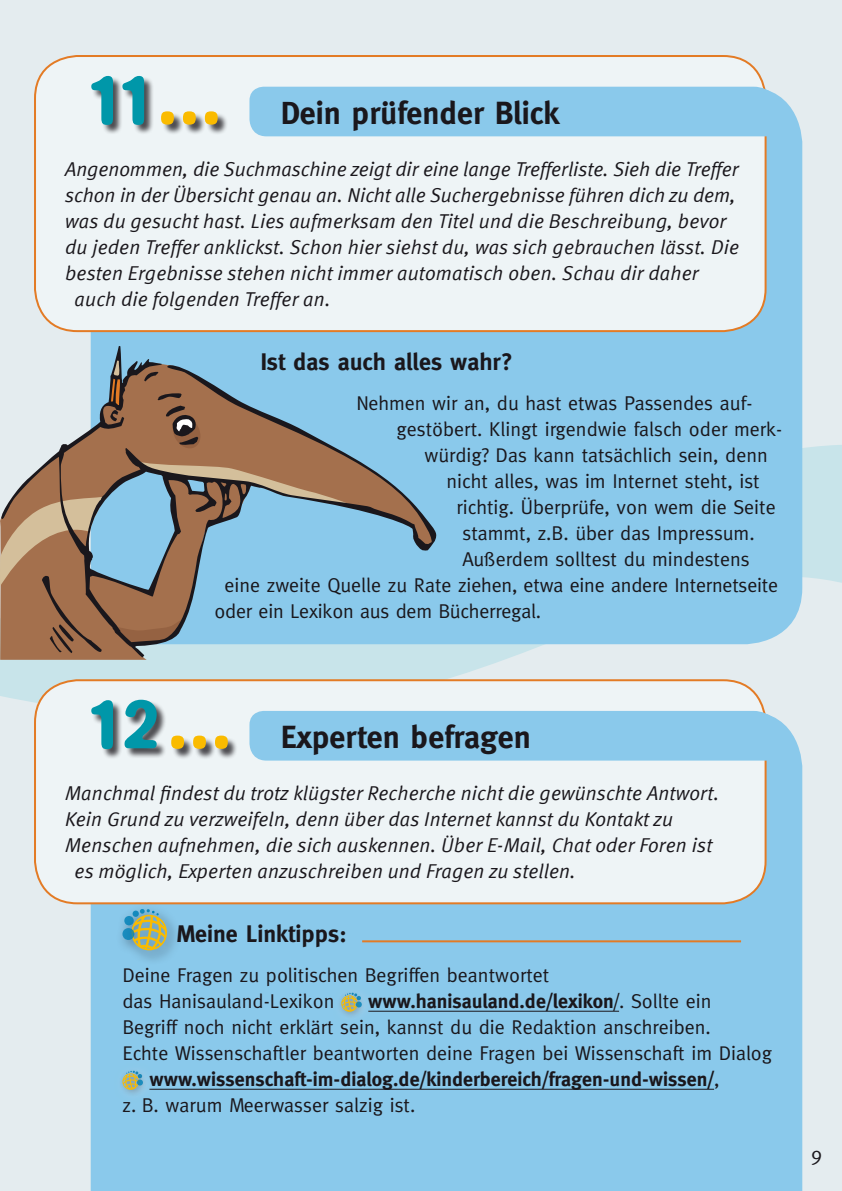
<style>
.page{position:relative;width:842px;height:1191px;background:#e4ecef}
.page>*{position:absolute;margin:0;border:0;box-sizing:border-box;transform-origin:0 0}
.t1{font:500 72px "Blur";color:#fabb00}
.t2{font:700 32px "Meta";color:#1a171c}
.t3{font:700 24px "Meta";color:#1a171c}
.t4{font:italic 20px "Meta Normal";letter-spacing:.005em;color:#1a171c}
.t5{font:20px/26px "Meta";color:#1a171c}
.t6{font:700 20px "Meta";color:#1a171c}
.t7{font:20px "Meta Caps";color:#1a171c}
.s1{color:#0097a9}
.s2{font-weight:400}
</style>
<div class="page">
<svg style="left:0;top:411px;width:842px;height:444px"></svg>
<div style="left:91px;top:87px;width:711px;height:557px;background:#8ac9eb;border-radius:57px"></div>
<svg style="left:0;top:346px;width:437px;height:312px"></svg>
<div style="left:91px;top:760px;width:711px;height:431px;background:#8ac9eb"></div>
<hr style="left:368px;top:1011px;width:251px;height:1px;background:#1a171c">
<hr style="left:149px;top:1089px;width:565px;height:1px;background:#1a171c">
<div style="left:116px;top:902px;width:66px;height:63px;background:#8ac9eb"></div>
<div style="left:129px;top:912px;width:48px;height:48px;background:#86c4e8;opacity:.75"></div>
<svg style="left:122px;top:909px;width:45px;height:41px;background:#94af8d"></svg>
<div style="left:333px;top:984px;width:42px;height:41px;background:#8ac9ea"></div>
<div style="left:337px;top:990px;width:29px;height:29px;background:#1a171c;opacity:.39"></div>
<svg style="left:341px;top:992px;width:21px;height:19px"></svg>
<div style="left:114px;top:1062px;width:42px;height:41px;background:#8ac9ea"></div>
<div style="left:118px;top:1068px;width:29px;height:29px;background:#1a171c;opacity:.39"></div>
<svg style="left:122px;top:1070px;width:21px;height:19px"></svg>
<div style="left:35px;top:56px;width:730px;height:275px;background:#eef4f6;border-radius:43px"></div>
<div style="left:34px;top:55px;width:732px;height:277px;border:2px solid #e37b25;border-radius:43px"></div>
<div style="left:92px;top:76px;width:136px;height:59px;background:#1a171c;opacity:.75"></div>
<div style="left:249px;top:87px;width:553px;height:49px;background:#8ac9eb"></div>
<div style="left:35px;top:680px;width:730px;height:223px;background:#eef4f6;border-radius:43px"></div>
<div style="left:34px;top:679px;width:732px;height:225px;border:2px solid #e37b25;border-radius:43px"></div>
<div style="left:92px;top:700px;width:146px;height:60px;background:#1a171c;opacity:.75"></div>
<hr style="left:362px;top:940px;width:379px;height:2px;background:#e37b25">
<div style="left:249px;top:711px;width:554px;height:49px;background:#8ac9eb"></div>
<h1 class="t1" style="left:91px;top:58px;width:129px"><span class="s1">11</span>...</h1>
<h2 class="t2" style="left:281px;top:94px;width:280px">Dein prüfender Blick</h2>
<p class="t4" style="left:65px;top:158px;width:675px">Angenommen, die Suchmaschine zeigt dir eine lange Trefferliste. Sieh die Treffer</p>
<p class="t4" style="left:65px;top:184px;width:672px">schon in der Übersicht genau an. Nicht alle Suchergebnisse führen dich zu dem,</p>
<p class="t4" style="left:65px;top:210px;width:663px">was du gesucht hast. Lies aufmerksam den Titel und die Beschreibung, bevor</p>
<p class="t4" style="left:65px;top:236px;width:675px">du jeden Treffer anklickst. Schon hier siehst du, was sich gebrauchen lässt. Die</p>
<p class="t4" style="left:65px;top:262px;width:635px">besten Ergebnisse stehen nicht immer automatisch oben. Schau dir daher</p>
<p class="t4" style="left:75px;top:288px;width:257px">auch die folgenden Treffer an.</p>
<p class="t3" style="left:260px;top:348px;width:254px">Ist das auch alles wahr?</p>
<p class="t5" style="left:356px;top:390px;width:397px">Nehmen wir an, du hast etwas Passendes auf-</p>
<p class="t5" style="left:396px;top:416px;width:387px">gestöbert. Klingt irgendwie falsch oder merk-</p>
<p class="t5" style="left:424px;top:442px;width:345px">würdig? Das kann tatsächlich sein, denn</p>
<p class="t5" style="left:446px;top:468px;width:315px">nicht alles, was im Internet steht, ist</p>
<p class="t5" style="left:456px;top:494px;width:321px">richtig. Überprüfe, von wem die Seite</p>
<p class="t5" style="left:462px;top:520px;width:294px">stammt, z.B. über das Impressum.</p>
<p class="t5" style="left:462px;top:546px;width:289px">Außerdem solltest du mindestens</p>
<p class="t5" style="left:224px;top:572px;width:555px">eine zweite Quelle zu Rate ziehen, etwa eine andere Internetseite</p>
<p class="t5" style="left:214px;top:598px;width:328px">oder ein Lexikon aus dem Bücherregal.</p>
<h1 class="t1" style="left:91px;top:682px;width:140px"><span class="s1">12</span>...</h1>
<p class="t4" style="left:65px;top:782px;width:655px">Manchmal findest du trotz klügster Recherche nicht die gewünschte Antwort.</p>
<p class="t4" style="left:65px;top:808px;width:609px">Kein Grund zu verzweifeln, denn über das Internet kannst du Kontakt zu</p>
<p class="t4" style="left:65px;top:834px;width:649px">Menschen aufnehmen, die sich auskennen. Über E-Mail, Chat oder Foren ist</p>
<p class="t4" style="left:75px;top:860px;width:503px">es möglich, Experten anzuschreiben und Fragen zu stellen.</p>
<h2 class="t2" style="left:281px;top:718px;width:252px">Experten befragen</h2>
<p class="t3" style="left:176px;top:920px;width:172px">Meine Linktipps:</p>
<p class="t5" style="left:122px;top:962px;width:428px">Deine Fragen zu politischen Begriffen beantwortet das Hanisauland-Lexikon</p>
<p class="t6" style="left:368px;top:990px;width:345px">www.hanisauland.de/lexikon<span class="s2">/. Sollte ein</span></p>
<p class="t5" style="left:122px;top:1014px;width:590px">Begriff noch nicht erklärt sein, kannst du die Redaktion anschreiben.</p>
<p class="t5" style="left:122px;top:1040px;width:651px">Echte Wissenschaftler beantworten deine Fragen bei Wissenschaft im Dialog</p>
<p class="t6" style="left:149px;top:1068px;width:571px">www.wissenschaft-im-dialog.de/kinderbereich/fragen-und-wissen/<span class="s2">,</span></p>
<p class="t5" style="left:122px;top:1092px;width:294px">z. B. warum Meerwasser salzig ist.</p>
<p class="t7" style="left:811px;top:1146px;width:12px">9</p>
</div>
